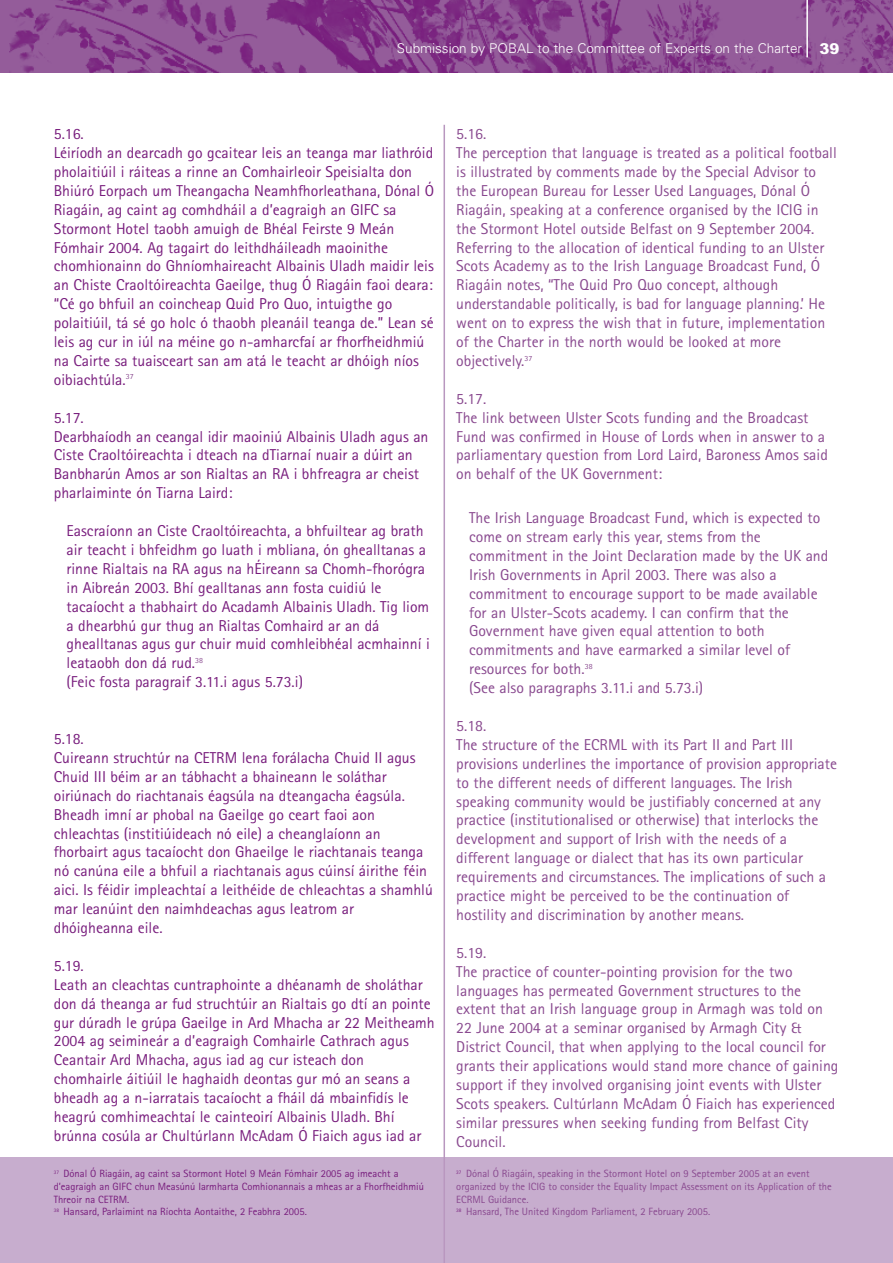
<style>
.page{position:relative;width:893px;height:1263px;background:#fff}
.page>*{position:absolute;margin:0;border:0;box-sizing:border-box;transform-origin:0 0}
.t1{font:15.75px/18.9px "Rotis Sans Serif";color:#89498f}
.t2{font:15.75px/18.9px "Rotis Sans Serif";color:#781d7d}
.t3{font:900 15px "Arial";color:#fff}
.t4{font:300 13.5px "Univers";color:#fff}
.t5{font:10.5px/12.6px "Rotis Sans Serif";color:#89498f}
.t6{font:10.5px/12.6px "Rotis Sans Serif";color:#781d7d}
</style>
<div class="page">
<div style="left:0;top:1157px;width:893px;height:106px;background:#c7adce"></div>
<img style="left:9px;top:0;width:884px;height:73px">
<hr style="left:806px;top:0;width:2px;height:57px;background:#fff">
<hr style="left:444px;top:125px;width:1px;height:1138px;background:#b997bf">
<p class="t4" style="left:397px;top:43px;width:407px">Submission by POBAL to the Committee of Experts on the Charter</p>
<p class="t3" style="left:819px;top:43px;width:22px">39</p>
<p class="t2" style="left:54px;top:125px;width:382px">5.16.<br>Léiríodh an dearcadh go gcaitear leis an teanga mar liathróid pholaitiúil i ráiteas a rinne an Comhairleoir Speisialta don Bhiúró Eorpach um Theangacha Neamhfhorleathana, Dónal Ó Riagáin, ag caint ag comhdháil a d’eagraigh an GIFC sa Stormont Hotel taobh amuigh de Bhéal Feirste 9 Meán Fómhair 2004. Ag tagairt do leithdháileadh maoinithe chomhionainn do Ghníomhaireacht Albainis Uladh maidir leis an Chiste Craoltóireachta Gaeilge, thug Ó Riagáin faoi deara: “Cé go bhfuil an coincheap Quid Pro Quo, intuigthe go polaitiúil, tá sé go holc ó thaobh pleanáil teanga de.” Lean sé leis ag cur in iúl na méine go n-amharcfaí ar fhorfheidhmiú na Cairte sa tuaisceart san am atá le teacht ar dhóigh níos oibiachtúla.<sup>37</sup></p>
<p class="t2" style="left:54px;top:409px;width:376px">5.17.<br>Dearbhaíodh an ceangal idir maoiniú Albainis Uladh agus an Ciste Craoltóireachta i dteach na dTiarnaí nuair a dúirt an Banbharún Amos ar son Rialtas an RA i bhfreagra ar cheist pharlaiminte ón Tiarna Laird:</p>
<p class="t2" style="left:67px;top:522px;width:365px">Eascraíonn an Ciste Craoltóireachta, a bhfuiltear ag brath air teacht i bhfeidhm go luath i mbliana, ón ghealltanas a rinne Rialtais na RA agus na hÉireann sa Chomh-fhorógra in Aibreán 2003. Bhí gealltanas ann fosta cuidiú le tacaíocht a thabhairt do Acadamh Albainis Uladh. Tig liom a dhearbhú gur thug an Rialtas Comhaird ar an dá ghealltanas agus gur chuir muid comhleibhéal acmhainní i leataobh don dá rud.<sup>38<br></sup>(Feic fosta paragraif 3.11.i agus 5.73.i)</p>
<p class="t2" style="left:54px;top:730px;width:381px">5.18.<br>Cuireann struchtúr na CETRM lena forálacha Chuid II agus Chuid III béim ar an tábhacht a bhaineann le soláthar oiriúnach do riachtanais éagsúla na dteangacha éagsúla.<br>Bheadh imní ar phobal na Gaeilge go ceart faoi aon chleachtas (institiúideach nó eile) a cheanglaíonn an fhorbairt agus tacaíocht don Ghaeilge le riachtanais teanga nó canúna eile a bhfuil a riachtanais agus cúinsí áirithe féin aici. Is féidir impleachtaí a leithéide de chleachtas a shamhlú mar leanúint den naimhdeachas agus leatrom ar dhóigheanna eile.</p>
<p class="t2" style="left:54px;top:957px;width:383px">5.19.<br>Leath an cleachtas cuntraphointe a dhéanamh de sholáthar don dá theanga ar fud struchtúir an Rialtais go dtí an pointe gur dúradh le grúpa Gaeilge in Ard Mhacha ar 22 Meitheamh 2004 ag seimineár a d’eagraigh Comhairle Cathrach agus Ceantair Ard Mhacha, agus iad ag cur isteach don chomhairle áitiúil le haghaidh deontas gur mó an seans a bheadh ag a n-iarratais tacaíocht a fháil dá mbainfidís le heagrú comhimeachtaí le cainteoirí Albainis Uladh. Bhí brúnna cosúla ar Chultúrlann McAdam Ó Fiaich agus iad ar</p>
<p class="t1" style="left:456px;top:125px;width:382px">5.16.<br>The perception that language is treated as a political football is illustrated by comments made by the Special Advisor to the European Bureau for Lesser Used Languages, Dónal Ó Riagáin, speaking at a conference organised by the ICIG in the Stormont Hotel outside Belfast on 9 September 2004.<br>Referring to the allocation of identical funding to an Ulster Scots Academy as to the Irish Language Broadcast Fund, Ó Riagáin notes, “The Quid Pro Quo concept, although understandable politically, is bad for language planning.’ He went on to express the wish that in future, implementation of the Charter in the north would be looked at more objectively.<sup>37</sup></p>
<p class="t1" style="left:456px;top:390px;width:373px">5.17.<br>The link between Ulster Scots funding and the Broadcast Fund was confirmed in House of Lords when in answer to a parliamentary question from Lord Laird, Baroness Amos said on behalf of the UK Government:</p>
<p class="t1" style="left:469px;top:509px;width:361px">The Irish Language Broadcast Fund, which is expected to come on stream early this year, stems from the commitment in the Joint Declaration made by the UK and Irish Governments in April 2003. There was also a commitment to encourage support to be made available for an Ulster-Scots academy. I can confirm that the Government have given equal attention to both commitments and have earmarked a similar level of resources for both.<sup>38<br></sup>(See also paragraphs 3.11.i and 5.73.i)</p>
<p class="t1" style="left:456px;top:717px;width:382px">5.18.<br>The structure of the ECRML with its Part II and Part III provisions underlines the importance of provision appropriate to the different needs of different languages. The Irish speaking community would be justifiably concerned at any practice (institutionalised or otherwise) that interlocks the development and support of Irish with the needs of a different language or dialect that has its own particular requirements and circumstances. The implications of such a practice might be perceived to be the continuation of hostility and discrimination by another means.</p>
<p class="t1" style="left:456px;top:944px;width:384px">5.19.<br>The practice of counter-pointing provision for the two languages has permeated Government structures to the extent that an Irish language group in Armagh was told on 22 June 2004 at a seminar organised by Armagh City &amp; District Council, that when applying to the local council for grants their applications would stand more chance of gaining support if they involved organising joint events with Ulster Scots speakers. Cultúrlann McAdam Ó Fiaich has experienced similar pressures when seeking funding from Belfast City Council.</p>
<p class="t6" style="left:54px;top:1168px;width:372px"><sup>37</sup> Dónal Ó Riagáin, ag caint sa Stormont Hotel 9 Meán Fómhair 2005 ag imeacht a d’eagraigh an GIFC chun Measúnú Iarmharta Comhionannais a mheas ar a Fhorfheidhmiú Threoir na CETRM.<br><sup>38</sup> Hansard, Parlaimint na Ríochta Aontaithe, 2 Feabhra 2005.</p>
<p class="t5" style="left:456px;top:1168px;width:377px"><sup>37</sup> Dónal Ó Riagáin, speaking in the Stormont Hotel on 9 September 2005 at an event organized by the ICIG to consider the Equality Impact Assessment on its Application of the ECRML Guidance.<br><sup>38</sup> Hansard, The United Kingdom Parliament, 2 February 2005.</p>
</div>
